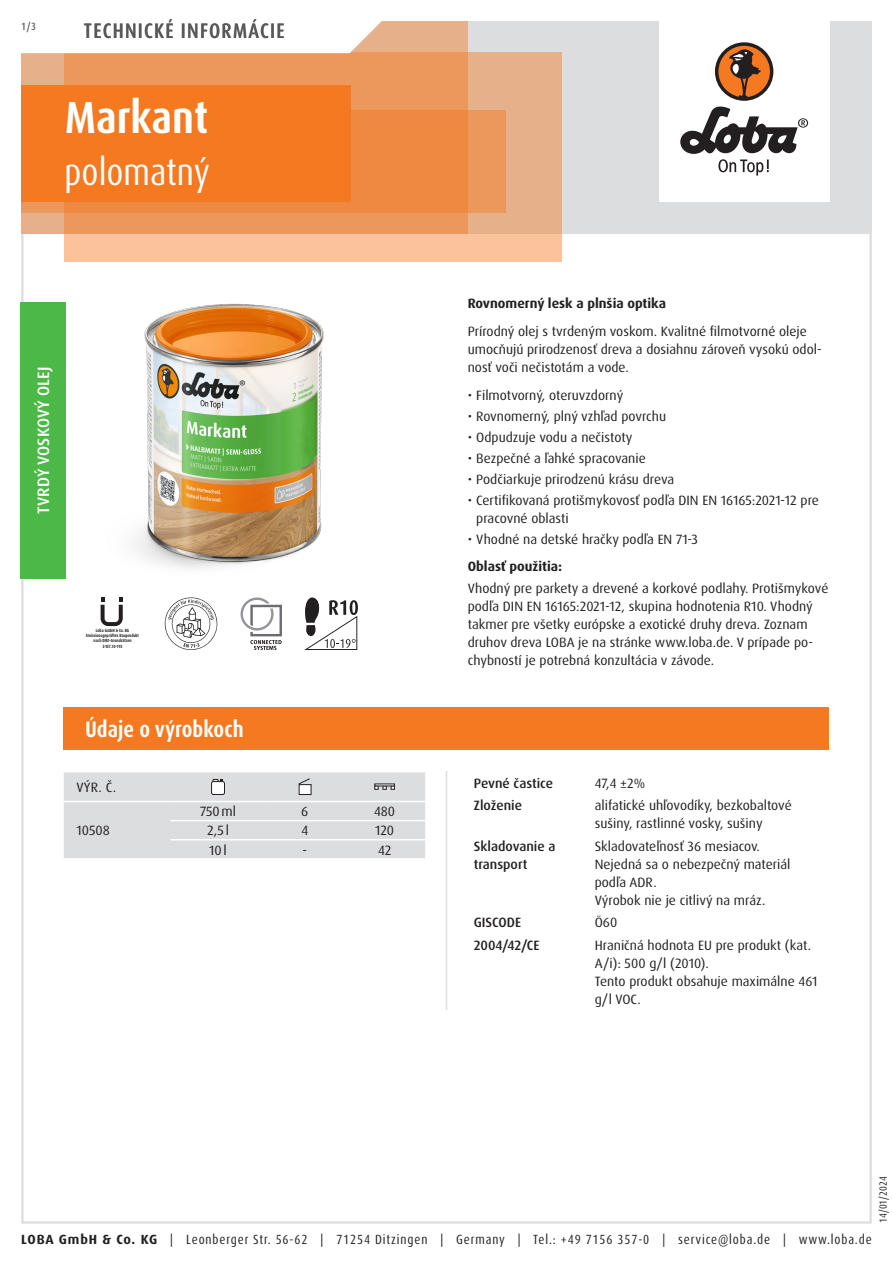
<style>
.page{position:relative;width:893px;height:1263px;background:#fff}
.page>*{position:absolute;margin:0;border:0;box-sizing:border-box;transform-origin:0 0}
.Produktname_weiss{font:700 condensed 45px "Dax Pro";color:#fff}
.Variante_weiss{font:condensed 37.5px "Dax Pro";color:#fff}
.Abschnitt{font:700 condensed 22.5px "Dax Pro";color:#fff}
.TI{font:500 condensed 21px "Dax Pro";letter-spacing:.06em;color:#57585a}
.Produktart_Oel-Veredelung{font:500 16.5px "Dax Pro";letter-spacing:.01em;color:#fff}
.Text{font:13.5px/18px "Dax Pro";color:#231f20}
.Text_ohne_Silbentrennung{font:13.5px/18px "Dax Pro";color:#231f20}
.Text_Medium{font:500 13.5px/18px "Dax Pro";color:#231f20}
.Text_Bold{font:700 13.5px "Dax Pro";color:#231f20}
.Text_zentriert{font:13.5px "Dax Pro";color:#231f20}
.Text_Großbuchstaben{font:13.5px "Dax Pro";color:#231f20}
.t1{font:condensed 13.35px "Dax Pro";letter-spacing:.065em;color:#231f20}
.t2{font:condensed 10.5px "Dax Pro";color:#231f20}
.t3{font:500 condensed 10.5px "Dax Pro";color:#57585a}
.t4{font:700 4.5px/5.2px "Dax Pro";color:#231f20;text-align:center;scale:.82 1}
.s1{font-weight:700;font-stretch:normal}
</style>
<div class="page">
<hr style="left:446px;top:771px;width:1px;height:239px;background:#dcdddf">
<svg style="left:64px;top:772px;width:361px;height:86px;background:#dcdddf"></svg>
<div style="left:64px;top:707px;width:765px;height:43px;background:#f47921"></div>
<svg style="left:101px;top:597px;width:22px;height:29px"></svg>
<svg style="left:165px;top:597px;width:52px;height:53px"></svg>
<svg style="left:241px;top:597px;width:41px;height:53px"></svg>
<svg style="left:304px;top:597px;width:54px;height:53px"></svg>
<img style="left:134px;top:303px;width:190px;height:266px">
<div style="left:20px;top:302px;width:46px;height:276px;background:#4cb848"></div>
<div style="left:21px;top:21px;width:851px;height:213px;background:#dcdddf"></div>
<div style="left:659px;top:0;width:170px;height:202px;background:#fff"></div>
<svg style="left:680px;top:106px;width:128px;height:70px"></svg>
<div style="left:715px;top:42px;width:58px;height:59px;background:#231f20;border-radius:50%"></div>
<svg style="left:718px;top:45px;width:52px;height:52px"></svg>
<div style="left:64px;top:52px;width:497px;height:209px;background:linear-gradient(to right,#fec79f,#efb992)"></div>
<div style="left:21px;top:111px;width:485px;height:102px;background:#ec975b"></div>
<svg style="left:21px;top:21px;width:447px;height:213px;background:#ec9355"></svg>
<svg style="left:21px;top:21px;width:411px;height:34px;background:#faede4"></svg>
<div style="left:21px;top:85px;width:330px;height:117px;background:#f47921"></div>
<p class="t3" style="left:21px;top:19px;width:16px">1/3</p>
<p class="TI" style="left:84px;top:17px;width:202px">TECHNICKÉ INFORMÁCIE</p>
<p class="Produktname_weiss" style="left:65px;top:89px;width:145px">Markant</p>
<p class="Variante_weiss" style="left:65px;top:148px;width:147px">polomatný</p>
<p class="Produktart_Oel-Veredelung" style="left:33px;top:514px;width:149px;rotate:-90deg">TVRDÝ VOSKOVÝ OLEJ</p>
<p class="t4" style="left:86px;top:628px;width:66px">Loba GmbH &amp; Co. KG<br>Emissionsgeprüftes Bauprodukt nach DIBt-Grundsätzen<br>Z-157.10-193</p>
<p class="Abschnitt" style="left:85px;top:715px;width:160px">Údaje o výrobkoch</p>
<p class="Text_Großbuchstaben" style="left:77px;top:778px;width:41px">VÝR. Č.</p>
<p class="Text" style="left:77px;top:822px;width:35px">10508</p>
<p class="Text_zentriert" style="left:200px;top:803px;width:37px">750ml</p>
<p class="Text_zentriert" style="left:301px;top:803px;width:9px">6</p>
<p class="Text_zentriert" style="left:374px;top:803px;width:22px">480</p>
<p class="Text_zentriert" style="left:207px;top:822px;width:23px">2,5l</p>
<p class="Text_zentriert" style="left:301px;top:822px;width:8px">4</p>
<p class="Text_zentriert" style="left:375px;top:822px;width:21px">120</p>
<p class="Text_zentriert" style="left:209px;top:841px;width:19px">10l</p>
<p class="Text_zentriert" style="left:303px;top:841px;width:6px">-</p>
<p class="Text_zentriert" style="left:378px;top:841px;width:15px">42</p>
<p class="Text_Bold" style="left:468px;top:295px;width:200px">Rovnomerný lesk a plnšia optika</p>
<p class="Text" style="left:468px;top:323px;width:355px">Prírodný olej s tvrdeným voskom. Kvalitné filmotvorné oleje umocňujú prirodzenosť dreva a dosiahnu zároveň vysokú odol&shy;nosť voči nečistotám a vode.</p>
<p class="Text" style="left:468px;top:386px;width:157px">• Filmotvorný, oteruvzdorný</p>
<p class="Text" style="left:468px;top:407px;width:200px">• Rovnomerný, plný vzhľad povrchu</p>
<p class="Text" style="left:468px;top:428px;width:166px">• Odpudzuje vodu a nečistoty</p>
<p class="Text" style="left:468px;top:449px;width:180px">• Bezpečné a ľahké spracovanie</p>
<p class="Text" style="left:468px;top:470px;width:208px">• Podčiarkuje prirodzenú krásu dreva</p>
<p class="Text" style="left:476px;top:491px;width:344px;text-indent:-9px">• Certifikovaná protišmykovosť podľa DIN EN 16165:2021-12 pre pracovné oblasti</p>
<p class="Text" style="left:468px;top:530px;width:232px">• Vhodné na detské hračky podľa EN 71-3</p>
<p class="Text_Bold" style="left:468px;top:558px;width:96px">Oblasť použitia:</p>
<p class="Text" style="left:468px;top:579px;width:362px">Vhodný pre parkety a drevené a korkové podlahy. Protišmykové podľa DIN EN 16165:2021-12, skupina hodnotenia R10. Vhodný takmer pre všetky európske a exotické druhy dreva. Zoznam druhov dreva LOBA je na stránke www.loba.de. V prípade po&shy;chybností je potrebná konzultácia v závode.</p>
<p class="Text_Medium" style="left:474px;top:774px;width:81px">Pevné častice</p>
<p class="Text_ohne_Silbentrennung" style="left:595px;top:774px;width:52px">47,4 ±2%</p>
<p class="Text_Medium" style="left:474px;top:796px;width:50px">Zloženie</p>
<p class="Text_ohne_Silbentrennung" style="left:595px;top:796px;width:199px">alifatické uhľovodíky, bezkobaltové sušiny, rastlinné vosky, sušiny</p>
<p class="Text_Medium" style="left:474px;top:837px;width:83px">Skladovanie a transport</p>
<p class="Text_ohne_Silbentrennung" style="left:595px;top:837px;width:167px">Skladovateľnosť 36 mesiacov.</p>
<p class="Text_ohne_Silbentrennung" style="left:595px;top:855px;width:197px">Nejedná sa o nebezpečný materiál podľa ADR.</p>
<p class="Text_ohne_Silbentrennung" style="left:595px;top:891px;width:172px">Výrobok nie je citlivý na mráz.</p>
<p class="Text_Medium" style="left:474px;top:914px;width:49px">GISCODE</p>
<p class="Text_ohne_Silbentrennung" style="left:595px;top:914px;width:24px">Ö60</p>
<p class="Text_Medium" style="left:474px;top:936px;width:67px">2004/42/CE</p>
<p class="Text_ohne_Silbentrennung" style="left:595px;top:936px;width:218px">Hraničná hodnota EU pre produkt (kat.<br>A/i): 500 g/l (2010).</p>
<p class="Text_ohne_Silbentrennung" style="left:595px;top:972px;width:224px">Tento produkt obsahuje maximálne 461 g/l VOC.</p>
<p class="t2" style="left:876px;top:1222px;width:48px;rotate:-90deg">14/01/2024</p>
<p class="t1" style="left:21px;top:1230px;width:852px"><span class="s1">LOBA GmbH &amp; Co. KG</span> | Leonberger Str. 56-62 | 71254 Ditzingen | Germany | Tel.: +49 7156 357-0 | service@loba.de | www.loba.de</p>
</div>
